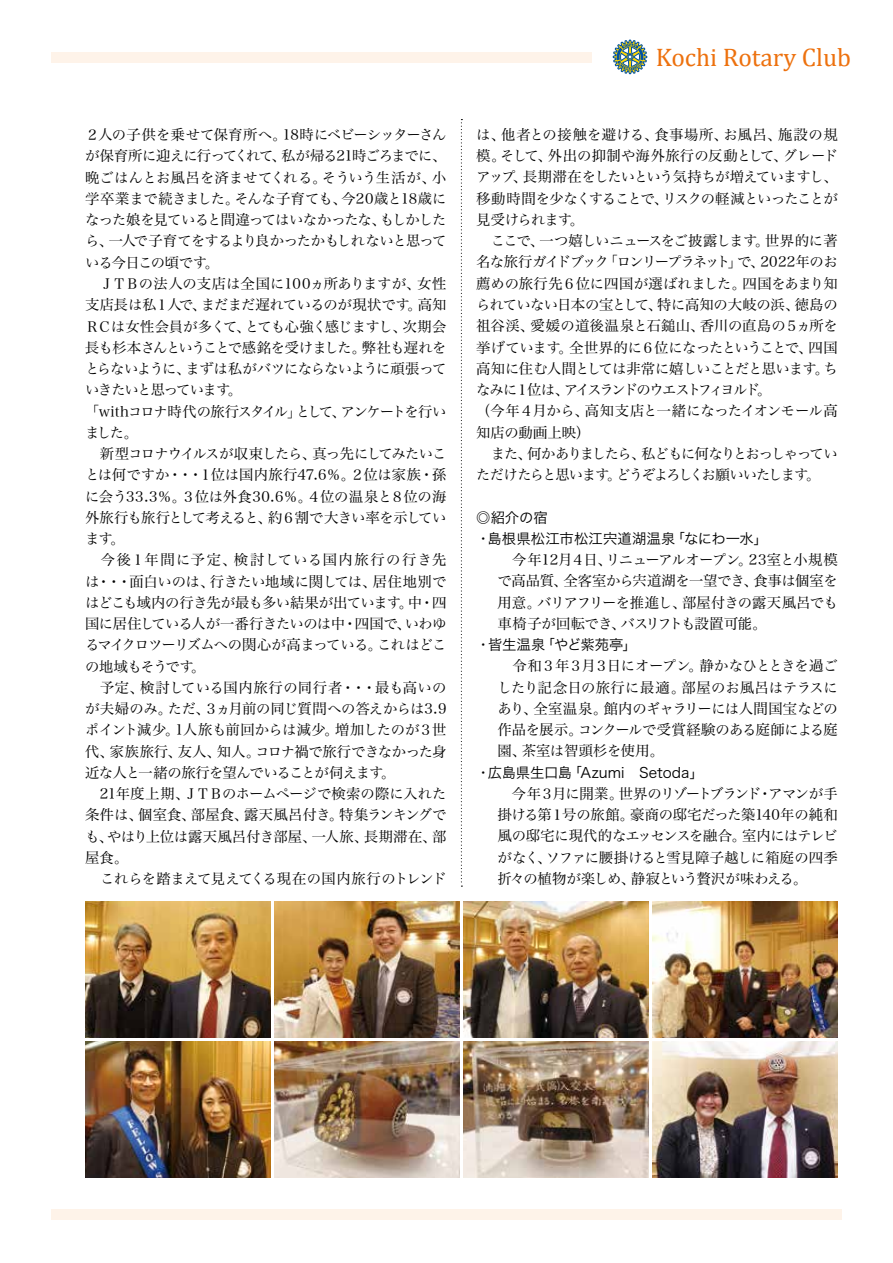
<style>
.page{position:relative;width:893px;height:1263px;background:#fff}
.page>*{position:absolute;margin:0;border:0;box-sizing:border-box;transform-origin:0 0}
.t1{font:25.5px "Cambria";color:#ed710e}
.t2{font:14.4px/21.3px "Hira Min Pro W3";letter-spacing:-.04em;color:#000;text-align:justify}
.t3{font:14.4px/21.3px "Hira Kaku Pro W3";color:#000}
</style>
<div class="page">
<div style="left:51px;top:1209px;width:791px;height:10px;background:#fef3e9"></div>
<div style="left:51px;top:52px;width:540px;height:11px;background:#fef3e9"></div>
<svg style="left:613px;top:39px;width:35px;height:36px"></svg>
<img style="left:85px;top:901px;width:185px;height:136px">
<img style="left:85px;top:1042px;width:185px;height:136px">
<img style="left:274px;top:901px;width:185px;height:136px">
<img style="left:274px;top:1042px;width:185px;height:136px">
<img style="left:463px;top:901px;width:185px;height:136px">
<img style="left:463px;top:1042px;width:185px;height:136px">
<img style="left:653px;top:901px;width:185px;height:136px">
<img style="left:653px;top:1042px;width:185px;height:136px">
<svg style="left:461px;top:119px;width:1px;height:768px"></svg>
<h1 class="t1" style="left:656px;top:42px;width:197px">Kochi Rotary Club</h1>
<p class="t2" style="left:85px;top:123px;width:363px;text-align:left">２人の子供を乗せて保育所へ。18時にベビーシッターさんが保育所に迎えに行ってくれて、私が帰る21時ごろまでに、晩ごはんとお風呂を済ませてくれる。そういう生活が、小学卒業まで続きました。そんな子育ても、今20歳と18歳になった娘を見ていると間違ってはいなかったな、もしかしたら、一人で子育てをするより良かったかもしれないと思っている今日この頃です。<br>　ＪＴＢの法人の支店は全国に100ヵ所ありますが、女性支店長は私１人で、まだまだ遅れているのが現状です。高知<br>ＲＣは女性会員が多くて、とても心強く感じますし、次期会長も杉本さんということで感銘を受けました。弊社も遅れをとらないように、まずは私がバツにならないように頑張っていきたいと思っています。<br>「withコロナ時代の旅行スタイル」として、アンケートを行いました。<br>　新型コロナウイルスが収束したら、真っ先にしてみたいことは何ですか・・・１位は国内旅行47.6％。２位は家族・孫に会う33.3％。３位は外食30.6％。４位の温泉と８位の海外旅行も旅行として考えると、約６割で大きい率を示しています。<br>　今後１年間に予定、検討している国内旅行の行き先は・・・面白いのは、行きたい地域に関しては、居住地別ではどこも域内の行き先が最も多い結果が出ています。中・四国に居住している人が一番行きたいのは中・四国で、いわゆるマイクロツーリズムへの関心が高まっている。これはどこの地域もそうです。<br>　予定、検討している国内旅行の同行者・・・最も高いのが夫婦のみ。ただ、３ヵ月前の同じ質問への答えからは3.9ポイント減少。1人旅も前回からは減少。増加したのが３世代、家族旅行、友人、知人。コロナ禍で旅行できなかった身近な人と一緒の旅行を望んでいることが伺えます。<br>　21年度上期、ＪＴＢのホームページで検索の際に入れた条件は、個室食、部屋食、露天風呂付き。特集ランキングでも、やはり上位は露天風呂付き部屋、一人旅、長期滞在、部屋食。<br>　これらを踏まえて見えてくる現在の国内旅行のトレンド</p>
<p class="t2" style="left:476px;top:123px;width:363px;text-align:left">は、他者との接触を避ける、食事場所、お風呂、施設の規模。そして、外出の抑制や海外旅行の反動として、グレードアップ、長期滞在をしたいという気持ちが増えていますし、移動時間を少なくすることで、リスクの軽減といったことが見受けられます。<br>　ここで、一つ嬉しいニュースをご披露します。世界的に著名な旅行ガイドブック「ロンリープラネット」で、2022年のお薦めの旅行先６位に四国が選ばれました。四国をあまり知られていない日本の宝として、特に高知の大岐の浜、徳島の祖谷渓、愛媛の道後温泉と石鎚山、香川の直島の５ヵ所を挙げています。全世界的に６位になったということで、四国高知に住む人間としては非常に嬉しいことだと思います。ちなみに１位は、アイスランドのウエストフィヨルド。<br>（今年４月から、高知支店と一緒になったイオンモール高知店の動画上映）<br>　また、何かありましたら、私どもに何なりとおっしゃっていただけたらと思います。どうぞよろしくお願いいたします。</p>
<p class="t3" style="left:476px;top:505px;width:293px">◎紹介の宿<br>・島根県松江市松江宍道湖温泉「なにわ一水」</p>
<p class="t2" style="left:497px;top:548px;width:342px">　今年12月４日、リニューアルオープン。23室と小規模で高品質、全客室から宍道湖を一望でき、食事は個室を用意。バリアフリーを推進し、部屋付きの露天風呂でも車椅子が回転でき、バスリフトも設置可能。</p>
<p class="t3" style="left:476px;top:633px;width:162px">・皆生温泉「やど紫苑亭」</p>
<p class="t2" style="left:497px;top:654px;width:342px">　令和３年３月３日にオープン。静かなひとときを過ごしたり記念日の旅行に最適。部屋のお風呂はテラスにあり、全室温泉。館内のギャラリーには人間国宝などの作品を展示。コンクールで受賞経験のある庭師による庭園、茶室は智頭杉を使用。</p>
<p class="t3" style="left:476px;top:760px;width:229px">・広島県生口島「Azumi　Setoda」</p>
<p class="t2" style="left:497px;top:781px;width:342px">　今年３月に開業。世界のリゾートブランド・アマンが手掛ける第１号の旅館。豪商の邸宅だった築140年の純和風の邸宅に現代的なエッセンスを融合。室内にはテレビがなく、ソファに腰掛けると雪見障子越しに箱庭の四季折々の植物が楽しめ、静寂という贅沢が味わえる。</p>
</div>
